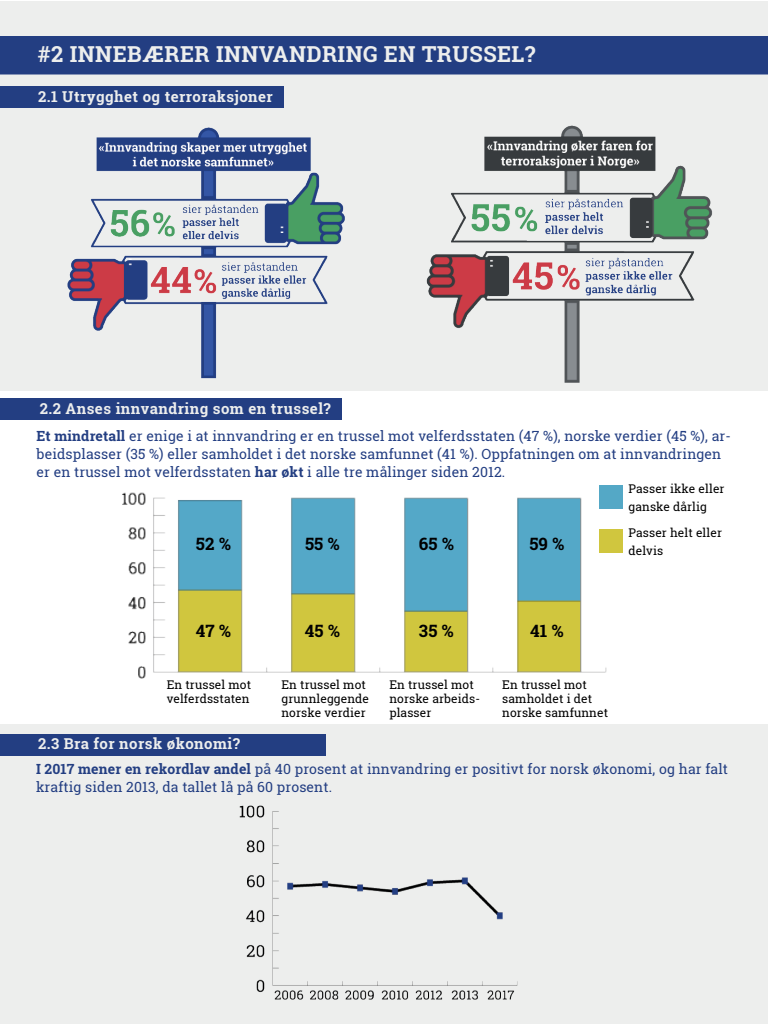
<style>
.page{position:relative;width:768px;height:1024px;background:#fff}
.page>*{position:absolute;margin:0;border:0;box-sizing:border-box;transform-origin:0 0}
.t1{font:700 22px "Roboto Slab";letter-spacing:.02em;color:#edeeed}
.t2{font:700 17px "Roboto Slab";letter-spacing:.01em;color:#000001}
.t3{font:700 15px "Roboto Slab";letter-spacing:.03em;color:#edeeed}
.t4{font:14px/18px "Roboto Slab";letter-spacing:.01em;color:#233e82}
.t5{font:12px/14px "Roboto Slab";letter-spacing:.01em;color:#000001}
.s1{font-weight:700}
</style>
<div class="page">
<div style="left:0;top:1px;width:768px;height:390px;background:#edeeed"></div>
<div style="left:0;top:724px;width:768px;height:300px;background:#edeeed"></div>
<div style="left:2px;top:38px;width:764px;height:35px;background:#233e82"></div>
<div style="left:0;top:36px;width:768px;height:38px;border:3px solid #233e82"></div>
<img style="left:122px;top:492px;width:485px;height:187px">
<div style="left:0;top:86px;width:283px;height:22px;background:#233e82"></div>
<div style="left:0;top:398px;width:341px;height:22px;background:#233e82"></div>
<div style="left:0;top:734px;width:325px;height:22px;background:#233e82"></div>
<div style="left:599px;top:486px;width:24px;height:23px;background:#54a8c6"></div>
<div style="left:599px;top:529px;width:24px;height:24px;background:#d0c63e"></div>
<img style="left:239px;top:805px;width:279px;height:195px">
<img style="left:67px;top:127px;width:278px;height:252px">
<img style="left:426px;top:125px;width:287px;height:258px">
<h1 class="t1" style="left:38px;top:39px;width:499px">#2 INNEBÆRER INNVANDRING EN TRUSSEL?</h1>
<p class="t3" style="left:38px;top:86px;width:236px">2.1 Utrygghet og terroraksjoner</p>
<p class="t3" style="left:40px;top:398px;width:293px">2.2 Anses innvandring som en trussel?</p>
<p class="t4" style="left:36px;top:427px;width:696px"><span class="s1">Et mindretall</span> er enige i at innvandring er en trussel mot velferdsstaten (47 %), norske verdier (45 %), ar&shy;beidsplasser (35 %) eller samholdet i det norske samfunnet (41 %). Oppfatningen om at innvandringen er en trussel mot velferdsstaten <span class="s1">har økt</span> i alle tre målinger siden 2012.</p>
<p class="t2" style="left:196px;top:533px;width:37px">52 %</p>
<p class="t2" style="left:305px;top:533px;width:36px">55 %</p>
<p class="t2" style="left:419px;top:533px;width:37px">65 %</p>
<p class="t2" style="left:529px;top:533px;width:37px">59 %</p>
<p class="t5" style="left:629px;top:480px;width:98px;line-height:18px">Passer ikke eller ganske dårlig</p>
<p class="t5" style="left:629px;top:524px;width:95px;line-height:18px">Passer helt eller delvis</p>
<p class="t2" style="left:196px;top:619px;width:37px">47 %</p>
<p class="t2" style="left:305px;top:619px;width:37px">45 %</p>
<p class="t2" style="left:419px;top:619px;width:36px">35 %</p>
<p class="t2" style="left:530px;top:619px;width:35px">41 %</p>
<p class="t5" style="left:167px;top:678px;width:86px">En trussel mot velferdsstaten</p>
<p class="t3" style="left:38px;top:733px;width:203px">2.3 Bra for norsk økonomi?</p>
<p class="t5" style="left:281px;top:678px;width:89px">En trussel mot grunnleggende norske verdier</p>
<p class="t5" style="left:389px;top:678px;width:92px">En trussel mot norske arbeids&shy;plasser</p>
<p class="t5" style="left:502px;top:678px;width:107px">En trussel mot samholdet i det norske samfunnet</p>
<p class="t4" style="left:36px;top:760px;width:694px"><span class="s1">I 2017 mener en rekordlav andel</span> på 40 prosent at innvandring er positivt for norsk økonomi, og har falt kraftig siden 2013, da tallet lå på 60 prosent.</p>
</div>
